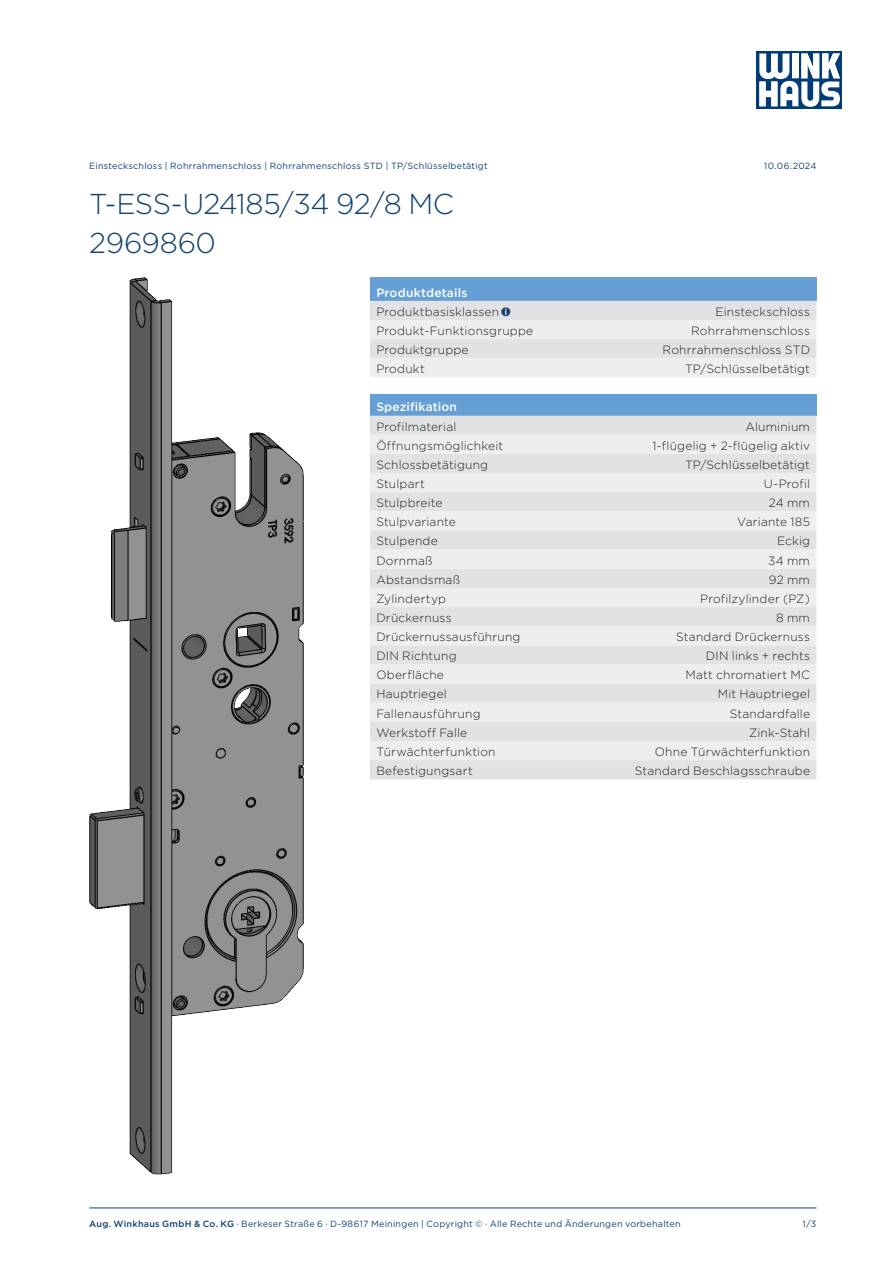
<style>
.page{position:relative;width:893px;height:1263px;background:#fff}
.page>*{position:absolute;margin:0;border:0;box-sizing:border-box;transform-origin:0 0}
.Headline{font:300 28.65px/38.2px "Gotham";letter-spacing:-.02em;color:#0f4272}
.Datenzelle_rechts{font:300 12px "Gotham";letter-spacing:.015em;color:#231f20}
.Datenzelle_links{font:300 12px "Gotham";letter-spacing:.015em;color:#231f20}
.Headerzelle{font:500 12px "Gotham";letter-spacing:.015em;color:#fff}
.Fußzeile{font:9px "Gotham";letter-spacing:.025em;color:#0f4272}
.Kopfzeile{font:9px "Gotham";letter-spacing:.025em;color:#0f4272}
.s1{font-family:"Info Button";font-weight:400;font-size:14.1px;color:#183c71}
.s2{font-weight:500}
</style>
<div class="page">
<div style="left:757px;top:51px;width:85px;height:58px;background:#013c77"></div>
<svg style="left:759px;top:53px;width:81px;height:54px"></svg>
<hr style="left:89px;top:1208px;width:727px;height:1px;background:#0f4272">
<div style="left:370px;top:277px;width:446px;height:24px;background:#669fd5"></div>
<div style="left:370px;top:301px;width:446px;height:76px;background:#e6e6e8"></div>
<div style="left:370px;top:394px;width:446px;height:22px;background:#669fd5"></div>
<div style="left:370px;top:416px;width:446px;height:363px;background:#e1e2e4"></div>
<svg style="left:370px;top:435px;width:446px;height:325px;background:#e8e8e9"></svg>
<img style="left:89px;top:277px;width:214px;height:898px">
<p class="Kopfzeile" style="left:89px;top:160px;width:400px">Einsteckschloss | Rohrrahmenschloss | Rohrrahmenschloss STD | TP/Schlüsselbetätigt</p>
<p class="Kopfzeile" style="left:764px;top:160px;width:54px">10.06.2024</p>
<p class="Headline" style="left:89px;top:184px;width:366px">T-ESS-U24185/34 92/8 MC<br>2969860</p>
<p class="Headerzelle" style="left:376px;top:284px;width:93px">Produktdetails</p>
<p class="Datenzelle_links" style="left:376px;top:304px;width:136px">Produktbasisklassen <span class="s1">i</span></p>
<p class="Datenzelle_rechts" style="left:716px;top:304px;width:96px">Einsteckschloss</p>
<p class="Datenzelle_links" style="left:376px;top:323px;width:158px">Produkt-Funktionsgruppe</p>
<p class="Datenzelle_rechts" style="left:691px;top:323px;width:121px">Rohrrahmenschloss</p>
<p class="Datenzelle_links" style="left:376px;top:342px;width:94px">Produktgruppe</p>
<p class="Datenzelle_rechts" style="left:663px;top:342px;width:149px">Rohrrahmenschloss STD</p>
<p class="Datenzelle_links" style="left:376px;top:361px;width:50px">Produkt</p>
<p class="Datenzelle_rechts" style="left:685px;top:361px;width:127px">TP/Schlüsselbetätigt</p>
<p class="Headerzelle" style="left:376px;top:399px;width:82px">Spezifikation</p>
<p class="Datenzelle_links" style="left:376px;top:419px;width:82px">Profilmaterial</p>
<p class="Datenzelle_rechts" style="left:745px;top:419px;width:66px">Aluminium</p>
<p class="Datenzelle_links" style="left:376px;top:438px;width:128px">Öffnungsmöglichkeit</p>
<p class="Datenzelle_rechts" style="left:652px;top:438px;width:159px">1-flügelig + 2-flügelig aktiv</p>
<p class="Datenzelle_links" style="left:376px;top:457px;width:113px">Schlossbetätigung</p>
<p class="Datenzelle_rechts" style="left:685px;top:457px;width:127px">TP/Schlüsselbetätigt</p>
<p class="Datenzelle_links" style="left:376px;top:476px;width:50px">Stulpart</p>
<p class="Datenzelle_rechts" style="left:764px;top:476px;width:48px">U-Profil</p>
<p class="Datenzelle_links" style="left:376px;top:495px;width:68px">Stulpbreite</p>
<p class="Datenzelle_rechts" style="left:769px;top:495px;width:43px">24 mm</p>
<p class="Datenzelle_links" style="left:376px;top:514px;width:81px">Stulpvariante</p>
<p class="Datenzelle_rechts" style="left:737px;top:514px;width:74px">Variante 185</p>
<p class="Datenzelle_links" style="left:376px;top:533px;width:63px">Stulpende</p>
<p class="Datenzelle_rechts" style="left:777px;top:533px;width:34px">Eckig</p>
<p class="Datenzelle_links" style="left:376px;top:553px;width:58px">Dornmaß</p>
<p class="Datenzelle_rechts" style="left:768px;top:553px;width:43px">34 mm</p>
<p class="Datenzelle_links" style="left:376px;top:572px;width:85px">Abstandsmaß</p>
<p class="Datenzelle_rechts" style="left:769px;top:572px;width:43px">92 mm</p>
<p class="Datenzelle_links" style="left:376px;top:591px;width:71px">Zylindertyp</p>
<p class="Datenzelle_rechts" style="left:700px;top:591px;width:111px">Profilzylinder (PZ)</p>
<p class="Datenzelle_links" style="left:376px;top:610px;width:77px">Drückernuss</p>
<p class="Datenzelle_rechts" style="left:776px;top:610px;width:35px">8 mm</p>
<p class="Datenzelle_links" style="left:376px;top:629px;width:146px">Drückernussausführung</p>
<p class="Datenzelle_rechts" style="left:676px;top:629px;width:135px">Standard Drückernuss</p>
<p class="Datenzelle_links" style="left:376px;top:648px;width:82px">DIN Richtung</p>
<p class="Datenzelle_rechts" style="left:706px;top:648px;width:106px">DIN links + rechts</p>
<p class="Datenzelle_links" style="left:376px;top:667px;width:69px">Oberfläche</p>
<p class="Datenzelle_rechts" style="left:685px;top:667px;width:126px">Matt chromatiert MC</p>
<p class="Datenzelle_links" style="left:376px;top:687px;width:72px">Hauptriegel</p>
<p class="Datenzelle_rechts" style="left:718px;top:687px;width:94px">Mit Hauptriegel</p>
<p class="Datenzelle_links" style="left:376px;top:706px;width:106px">Fallenausführung</p>
<p class="Datenzelle_rechts" style="left:730px;top:706px;width:82px">Standardfalle</p>
<p class="Datenzelle_links" style="left:376px;top:725px;width:92px">Werkstoff Falle</p>
<p class="Datenzelle_rechts" style="left:749px;top:725px;width:63px">Zink-Stahl</p>
<p class="Datenzelle_links" style="left:376px;top:744px;width:121px">Türwächterfunktion</p>
<p class="Datenzelle_rechts" style="left:655px;top:744px;width:157px">Ohne Türwächterfunktion</p>
<p class="Datenzelle_links" style="left:376px;top:763px;width:98px">Befestigungsart</p>
<p class="Datenzelle_rechts" style="left:635px;top:763px;width:177px">Standard Beschlagsschraube</p>
<p class="Fußzeile" style="left:89px;top:1218px;width:593px"><span class="s2">Aug. Winkhaus GmbH &amp; Co. KG</span> ∙ Berkeser Straße 6 · D-98617 Meiningen | Copyright © · Alle Rechte und Änderungen vorbehalten</p>
<p class="Fußzeile" style="left:803px;top:1218px;width:15px">1/3</p>
</div>
